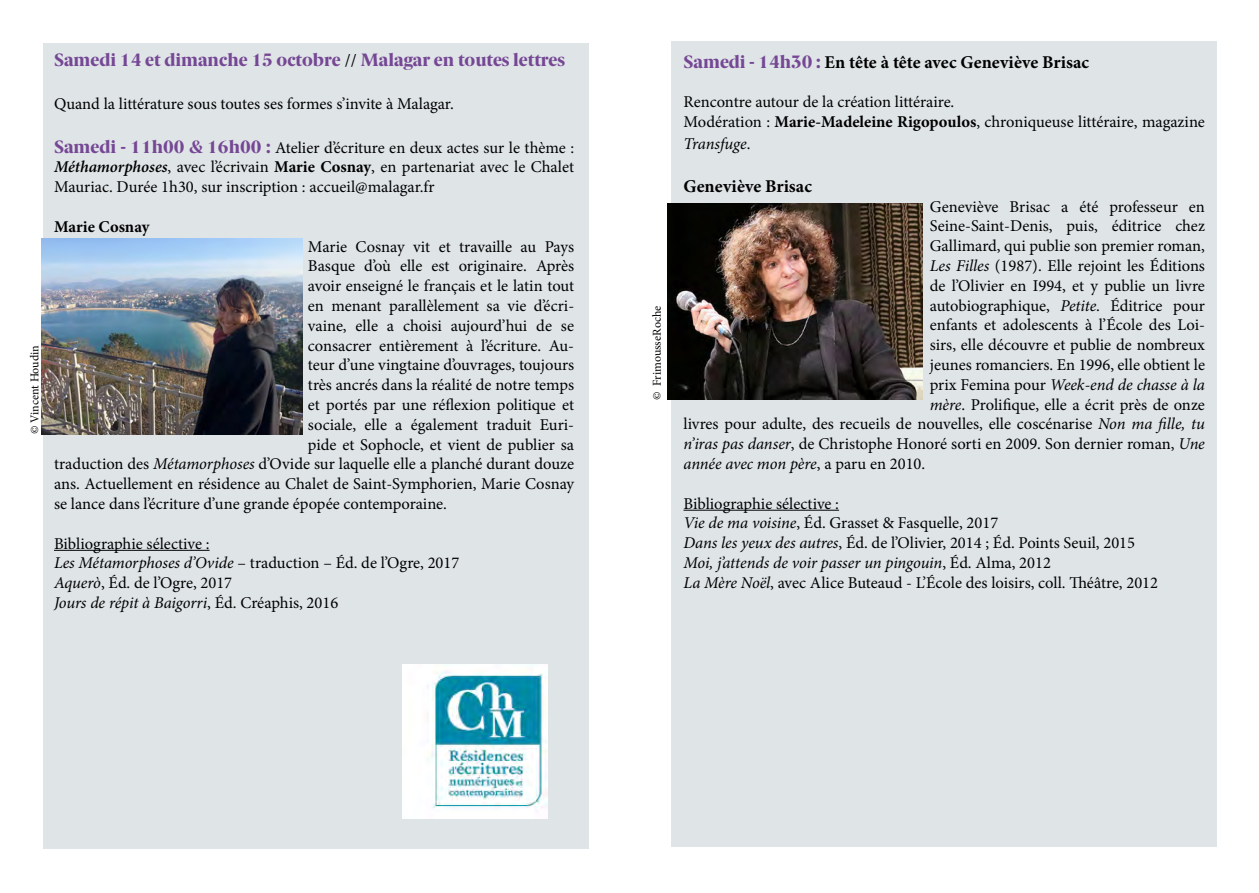
<style>
.page{position:relative;width:1259px;height:893px;background:#fff}
.page>*{position:absolute;margin:0;border:0;box-sizing:border-box;transform-origin:0 0}
.t1{font:700 18px "Minion Pro";color:#000}
.t2{font:800 18px "Berlingske Serif";color:#754794}
.t3{font:16.5px/19.8px "Minion Pro";color:#000}
.t4{font:italic 16.5px "Minion Pro";letter-spacing:-.005em;color:#000}
.t5{font:700 16.5px "Minion Pro";color:#000}
.t6{font:12px "Minion Pro";letter-spacing:-.005em;color:#000}
.s1{font-family:"Minion Pro";font-weight:400;color:#000}
.s2{font-family:"Berlingske Serif";font-weight:800;font-size:18px;color:#754794}
.s3{font-weight:600;font-style:italic}
.s4{font-weight:700}
.s5{font-style:italic}
.s6{font-family:"Berlingske Serif";font-weight:800;color:#754794}
.s7{font-style:normal}
</style>
<div class="page">
<div style="left:43px;top:43px;width:545px;height:806px;background:#dfe4e7"></div>
<div style="left:671px;top:42px;width:545px;height:805px;background:#dfe4e7"></div>
<hr style="left:54px;top:550px;width:156px;height:1px;background:#000">
<img style="left:42px;top:238px;width:261px;height:196px">
<hr style="left:683px;top:510px;width:156px;height:1px;background:#000">
<img style="left:402px;top:664px;width:146px;height:154px">
<img style="left:668px;top:204px;width:255px;height:196px">
<p class="t6" style="left:27px;top:434px;width:91px;rotate:-90deg">© Vincent Houdin</p>
<p class="t2" style="left:54px;top:49px;width:512px">Samedi 14 et dimanche 15 octobre <span class="s1">//</span> Malagar en toutes lettres</p>
<p class="t3" style="left:54px;top:94px;width:401px">Quand la littérature sous toutes ses formes s’invite à Malagar.</p>
<p class="t3" style="left:54px;top:138px;width:522px;text-align:justify"><span class="s2">Samedi - 11h00 &amp; 16h00 :</span> Atelier d’écriture en deux actes sur le thème :<br><span class="s3">Méthamorphoses</span>, avec l’écrivain <span class="s4">Marie Cosnay</span>, en partenariat avec le Chalet Mauriac. Durée 1h30, sur inscription : accueil@malagar.fr</p>
<p class="t5" style="left:54px;top:215px;width:97px">Marie Cosnay</p>
<p class="t3" style="left:308px;top:237px;width:268px">Marie Cosnay vit et travaille au Pays</p>
<p class="t3" style="left:308px;top:256px;width:268px">Basque d’où elle est originaire. Après</p>
<p class="t3" style="left:308px;top:276px;width:268px">avoir enseigné le français et le latin tout</p>
<p class="t3" style="left:308px;top:296px;width:268px">en menant parallèlement sa vie d’écri-</p>
<p class="t3" style="left:308px;top:316px;width:268px">vaine, elle a choisi aujourd’hui de se</p>
<p class="t3" style="left:308px;top:336px;width:268px">consacrer entièrement à l’écriture. Au-</p>
<p class="t3" style="left:308px;top:355px;width:268px">teur d’une vingtaine d’ouvrages, toujours</p>
<p class="t3" style="left:308px;top:375px;width:268px">très ancrés dans la réalité de notre temps</p>
<p class="t3" style="left:308px;top:395px;width:268px">et portés par une réflexion politique et</p>
<p class="t3" style="left:308px;top:415px;width:268px">sociale, elle a également traduit Euri-</p>
<p class="t3" style="left:308px;top:435px;width:268px">pide et Sophocle, et vient de publier sa</p>
<p class="t3" style="left:54px;top:454px;width:521px">traduction des <span class="s5">Métamorphoses</span> d’Ovide sur laquelle elle a planché durant douze</p>
<p class="t3" style="left:54px;top:474px;width:522px">ans. Actuellement en résidence au Chalet de Saint-Symphorien, Marie Cosnay</p>
<p class="t3" style="left:54px;top:494px;width:394px">se lance dans l’écriture d’une grande épopée contemporaine.</p>
<p class="t3" style="left:54px;top:534px;width:407px">Bibliographie sélective :<br><span class="s5">Les Métamorphoses d’Ovide</span> – traduction – Éd. de l’Ogre, 2017<br><span class="s5">Aquerò</span>, Éd. de l’Ogre, 2017<br><span class="s5">Jours de répit à Baigorri</span>, Éd. Créaphis, 2016</p>
<p class="t6" style="left:649px;top:400px;width:95px;rotate:-90deg">© FrimousseRoche</p>
<p class="t1" style="left:683px;top:49px;width:407px"><span class="s6">Samedi - 14h30 :</span> En tête à tête avec Geneviève Brisac</p>
<p class="t3" style="left:683px;top:92px;width:523px">Rencontre autour de la création littéraire.<br>Modération : <span class="s4">Marie-Madeleine Rigopoulos</span>, chroniqueuse littéraire, magazine</p>
<p class="t4" style="left:683px;top:132px;width:69px">Transfuge<span class="s7">.</span></p>
<p class="t1" style="left:683px;top:173px;width:130px">Geneviève Brisac</p>
<p class="t3" style="left:929px;top:196px;width:277px">Geneviève Brisac a été professeur en</p>
<p class="t3" style="left:929px;top:216px;width:277px">Seine-Saint-Denis, puis, éditrice chez</p>
<p class="t3" style="left:929px;top:236px;width:277px">Gallimard, qui publie son premier roman,</p>
<p class="t3" style="left:929px;top:256px;width:277px"><span class="s5">Les Filles</span> (1987). Elle rejoint les Éditions</p>
<p class="t3" style="left:929px;top:276px;width:277px">de l’Olivier en I994, et y publie un livre</p>
<p class="t3" style="left:929px;top:295px;width:277px">autobiographique, <span class="s5">Petite</span>. Éditrice pour</p>
<p class="t3" style="left:929px;top:315px;width:277px">enfants et adolescents à l’École des Loi-</p>
<p class="t3" style="left:929px;top:335px;width:277px">sirs, elle découvre et publie de nombreux</p>
<p class="t3" style="left:929px;top:355px;width:277px">jeunes romanciers. En 1996, elle obtient le</p>
<p class="t4" style="left:929px;top:373px;width:277px"><span class="s7">prix Femina pour</span> Week-end de chasse à la</p>
<p class="t3" style="left:929px;top:394px;width:277px"><span class="s5">mère</span>. Prolifique, elle a écrit près de onze</p>
<p class="t3" style="left:683px;top:414px;width:523px">livres pour adulte, des recueils de nouvelles, elle coscénarise <span class="s5">Non ma fille, tu</span></p>
<p class="t3" style="left:683px;top:434px;width:523px"><span class="s5">n’iras pas danser</span>, de Christophe Honoré sorti en 2009. Son dernier roman, <span class="s5">Une</span></p>
<p class="t4" style="left:683px;top:452px;width:243px">année avec mon père<span class="s7">, a paru en 2010.</span></p>
<p class="t3" style="left:683px;top:493px;width:476px">Bibliographie sélective :<br><span class="s5">Vie de ma voisine</span>, Éd. Grasset &amp; Fasquelle, 2017<br><span class="s5">Dans les yeux des autres</span>, Éd. de l’Olivier, 2014 ; Éd. Points Seuil, 2015<br><span class="s5">Moi, j’attends de voir passer un pingouin</span>, Éd. Alma, 2012<br><span class="s5">La Mère Noël</span>, avec Alice Buteaud - L’École des loisirs, coll. Théâtre, 2012</p>
</div>
